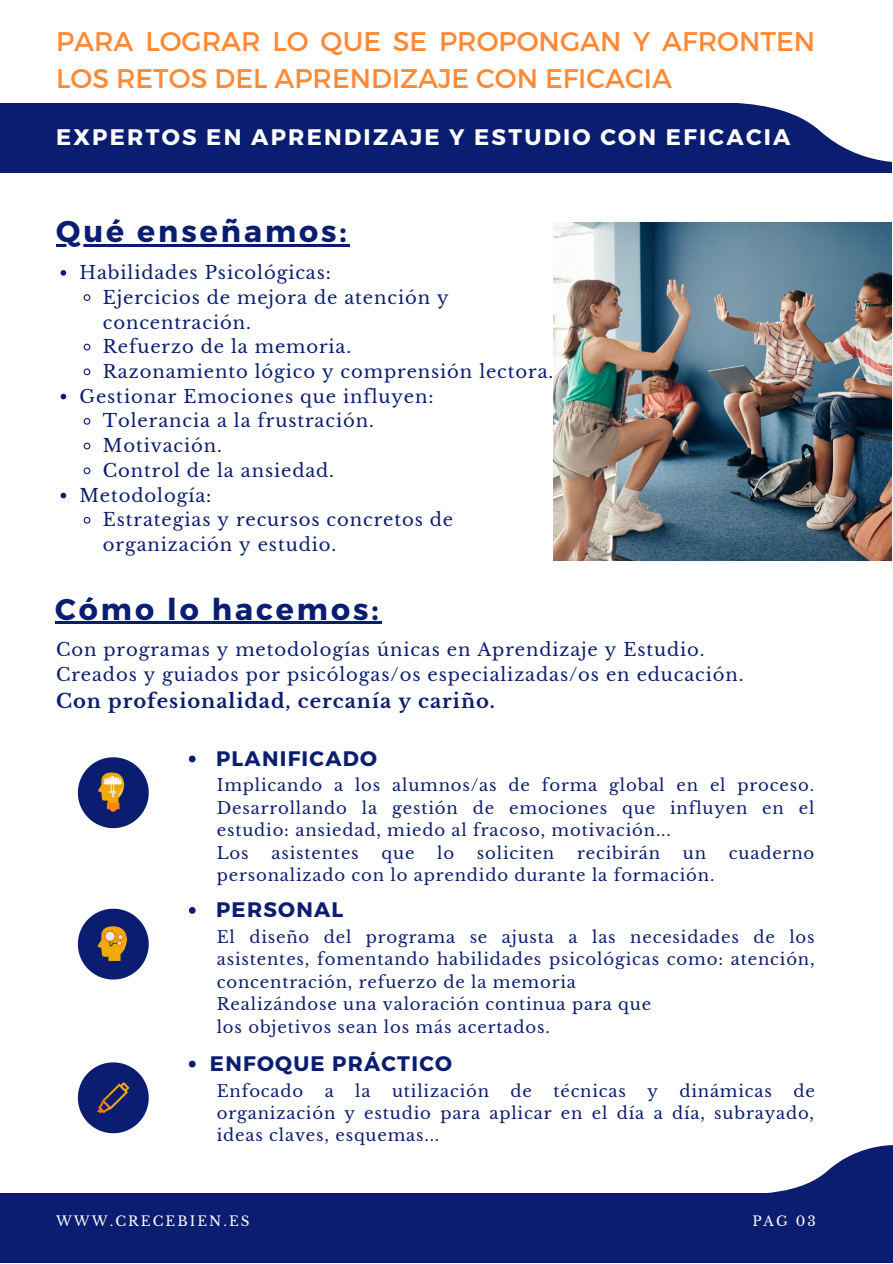
<style>
.page{position:relative;width:893px;height:1264px;background:#fff}
.page>*{position:absolute;margin:0;border:0;box-sizing:border-box;transform-origin:0 0}
.t1{font:700 30px "Montserrat";letter-spacing:.1em;color:#0b1d70}
.t2{font:27px/37px "Montserrat";color:#ff8a36}
.t3{font:700 22.5px "Montserrat";letter-spacing:.1em;color:#fff}
.t4{font:700 21px "Montserrat";letter-spacing:.06em;color:#0b1d70}
.t5{font:700 19.5px "Libre Baskerville";letter-spacing:.05em;color:#0b1d70}
.t6{font:18px/24.8px "Libre Baskerville";letter-spacing:.05em;color:#0b1d70}
.t7{font:16.5px/22.5px "Libre Baskerville";letter-spacing:.05em;color:#0b1d70;text-align:justify}
.t8{font:13.5px "Libre Baskerville";letter-spacing:.15em;color:#fff}
</style>
<div class="page">
<img style="left:553px;top:222px;width:338px;height:338px">
<div style="left:0;top:104px;width:891px;height:69px;background:#0b1d70"></div>
<svg style="left:586px;top:103px;width:306px;height:241px"></svg>
<div style="left:0;top:1193px;width:892px;height:69px;background:#0b1d70"></div>
<svg style="left:767px;top:1145px;width:125px;height:48px"></svg>
<hr style="left:55px;top:622px;width:327px;height:2px;background:#0b1d70">
<svg style="left:189px;top:755px;width:7px;height:7px"></svg>
<svg style="left:189px;top:907px;width:7px;height:6px"></svg>
<svg style="left:189px;top:1060px;width:7px;height:7px"></svg>
<svg style="left:61px;top:270px;width:5px;height:6px"></svg>
<svg style="left:83px;top:294px;width:8px;height:7px"></svg>
<svg style="left:83px;top:343px;width:8px;height:8px"></svg>
<svg style="left:83px;top:368px;width:8px;height:8px"></svg>
<svg style="left:61px;top:394px;width:5px;height:5px"></svg>
<svg style="left:83px;top:418px;width:8px;height:7px"></svg>
<svg style="left:83px;top:442px;width:8px;height:8px"></svg>
<svg style="left:83px;top:467px;width:8px;height:8px"></svg>
<svg style="left:61px;top:492px;width:5px;height:6px"></svg>
<svg style="left:83px;top:516px;width:8px;height:8px"></svg>
<hr style="left:56px;top:244px;width:294px;height:2px;background:#0b1d70">
<svg style="left:78px;top:757px;width:71px;height:71px"></svg>
<svg style="left:78px;top:908px;width:71px;height:71px"></svg>
<svg style="left:78px;top:1062px;width:71px;height:71px"></svg>
<p class="t2" style="left:56px;top:21px;width:760px">PARA LOGRAR LO QUE SE PROPONGAN Y AFRONTEN<br>LOS RETOS DEL APRENDIZAJE CON EFICACIA</p>
<p class="t3" style="left:56px;top:122px;width:736px">EXPERTOS EN APRENDIZAJE Y ESTUDIO CON EFICACIA</p>
<p class="t1" style="left:56px;top:212px;width:292px">Qué enseñamos:</p>
<p class="t6" style="left:79px;top:260px;width:253px">Habilidades Psicológicas:</p>
<p class="t6" style="left:103px;top:285px;width:347px">Ejercicios de mejora de atención y concentración.</p>
<p class="t6" style="left:103px;top:334px;width:250px">Refuerzo de la memoria.</p>
<p class="t6" style="left:103px;top:359px;width:452px">Razonamiento lógico y comprensión lectora.</p>
<p class="t6" style="left:79px;top:384px;width:355px">Gestionar Emociones que influyen:</p>
<p class="t6" style="left:103px;top:409px;width:272px">Tolerancia a la frustración.</p>
<p class="t6" style="left:103px;top:433px;width:120px">Motivación.</p>
<p class="t6" style="left:103px;top:458px;width:233px">Control de la ansiedad.</p>
<p class="t6" style="left:79px;top:483px;width:133px">Metodología:</p>
<p class="t6" style="left:103px;top:508px;width:352px">Estrategias y recursos concretos de organización y estudio.</p>
<p class="t1" style="left:55px;top:589px;width:325px">Cómo lo hacemos:</p>
<p class="t6" style="left:56px;top:637px;width:650px">Con programas y metodologías únicas en Aprendizaje y Estudio.</p>
<p class="t6" style="left:56px;top:662px;width:689px">Creados y guiados por psicólogas/os especializadas/os en educación.</p>
<p class="t5" style="left:56px;top:689px;width:440px">Con profesionalidad, cercanía y cariño.</p>
<p class="t4" style="left:216px;top:744px;width:162px">PLANIFICADO</p>
<p class="t7" style="left:217px;top:774px;width:599px">Implicando a los alumnos/as de forma global en el proceso.<br>Desarrollando la gestión de emociones que influyen en el estudio: ansiedad, miedo al fracoso, motivación...</p>
<p class="t7" style="left:217px;top:841px;width:33px">Los</p>
<p class="t7" style="left:271px;top:841px;width:89px">asistentes</p>
<p class="t7" style="left:381px;top:841px;width:34px">que</p>
<p class="t7" style="left:437px;top:841px;width:18px">lo</p>
<p class="t7" style="left:477px;top:841px;width:79px">soliciten</p>
<p class="t7" style="left:577px;top:841px;width:85px">recibirán</p>
<p class="t7" style="left:683px;top:841px;width:25px">un</p>
<p class="t7" style="left:729px;top:841px;width:87px">cuaderno</p>
<p class="t7" style="left:217px;top:864px;width:499px">personalizado con lo aprendido durante la formación.</p>
<p class="t4" style="left:216px;top:896px;width:129px">PERSONAL</p>
<p class="t7" style="left:217px;top:925px;width:599px">El diseño del programa se ajusta a las necesidades de los asistentes, fomentando habilidades psicológicas como: atención, concentración, refuerzo de la memoria</p>
<p class="t7" style="left:217px;top:993px;width:436px">Realizándose una valoración continua para que</p>
<p class="t7" style="left:217px;top:1015px;width:334px">los objetivos sean los más acertados.</p>
<p class="t4" style="left:210px;top:1049px;width:243px">ENFOQUE PRÁCTICO</p>
<p class="t7" style="left:217px;top:1079px;width:88px">Enfocado</p>
<p class="t7" style="left:325px;top:1079px;width:11px">a</p>
<p class="t7" style="left:355px;top:1079px;width:17px">la</p>
<p class="t7" style="left:392px;top:1079px;width:98px">utilización</p>
<p class="t7" style="left:510px;top:1079px;width:23px">de</p>
<p class="t7" style="left:553px;top:1079px;width:74px">técnicas</p>
<p class="t7" style="left:647px;top:1079px;width:12px">y</p>
<p class="t7" style="left:679px;top:1079px;width:94px">dinámicas</p>
<p class="t7" style="left:217px;top:1079px;width:599px;text-indent:576px">de organización y estudio para aplicar en el día a día, subrayado, ideas claves, esquemas...</p>
<p class="t8" style="left:56px;top:1212px;width:195px">WWW.CRECEBIEN.ES</p>
<p class="t8" style="left:752px;top:1212px;width:65px">PAG 03</p>
</div>
